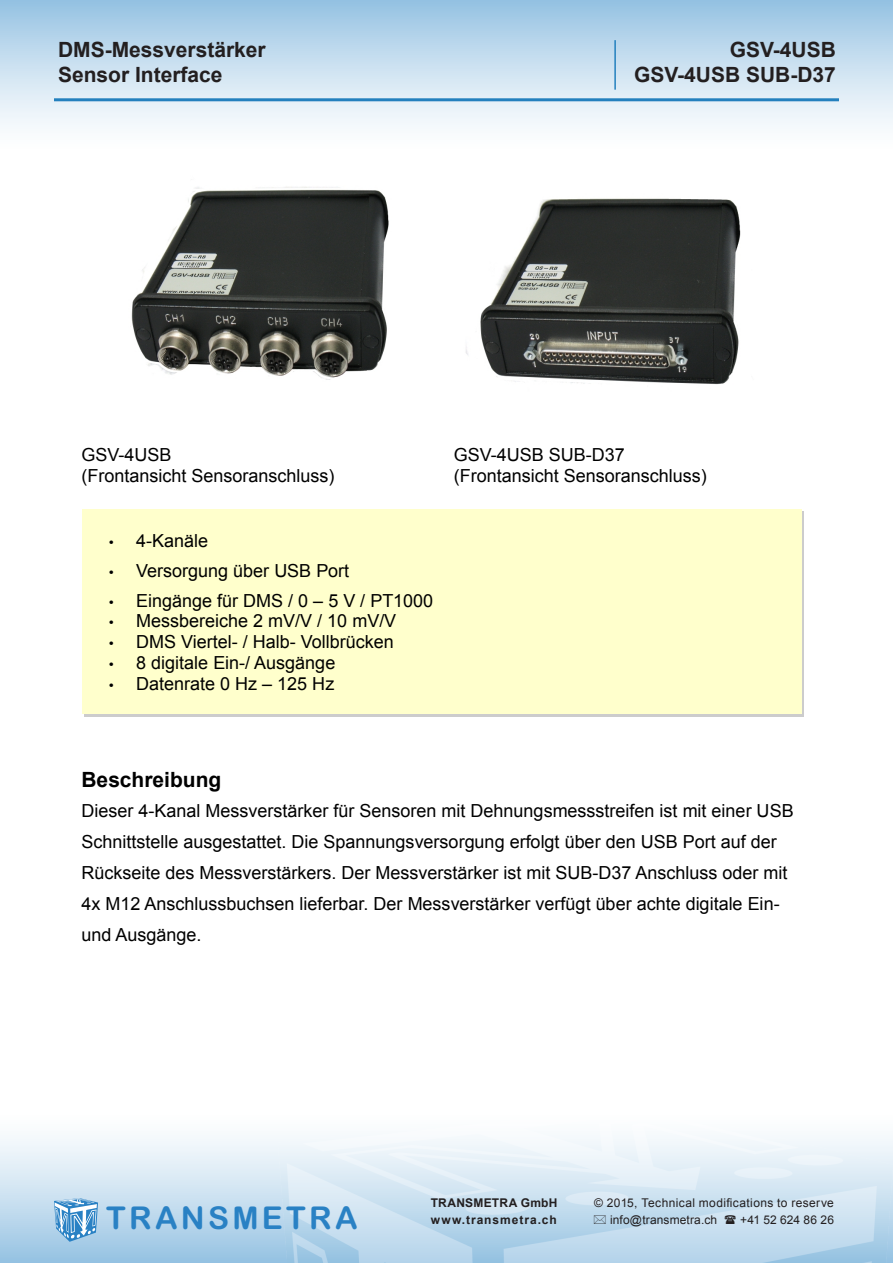
<style>
.page{position:relative;width:893px;height:1263px;background:#fff}
.page>*{position:absolute;margin:0;border:0;box-sizing:border-box;transform-origin:0 0}
.t1{font:31.5px "Arial Rounded MT Bold";letter-spacing:.105em;color:#2981c4}
.t2{font:700 21px "Arial";color:#231f20}
.t3{font:700 21px "Arial";color:#000}
.t4{font:18px/31px "Arial";color:#000}
.t5{font:12px "Arial";letter-spacing:.025em;color:#231f20}
.t6{font:700 12px "Arial";letter-spacing:.065em;color:#231f20}
.t7{font:700 12px "Arial";letter-spacing:.02em;color:#231f20}
.t8{font:12px "Arial";letter-spacing:.005em;color:#231f20}
</style>
<div class="page">
<div style="left:0;top:1093px;width:893px;height:170px;background:linear-gradient(to bottom,#fff,#9dc6e4)"></div>
<img style="left:278px;top:1103px;width:615px;height:160px">
<div style="left:0;top:0;width:893px;height:170px;background:linear-gradient(to bottom,#9cc6e4,#fff)"></div>
<svg style="left:54px;top:1198px;width:44px;height:44px;background:#85b7dd"></svg>
<hr style="left:54px;top:98px;width:785px;height:3px;background:#2380be">
<hr style="left:614px;top:40px;width:2px;height:50px;background:#2380be">
<hr style="left:84px;top:714px;width:719px;height:2px;background:#ccc">
<hr style="left:801px;top:512px;width:2px;height:202px;background:#ccc">
<div style="left:82px;top:510px;width:719px;height:204px;background:#ffc"></div>
<img style="left:95px;top:152px;width:338px;height:228px">
<img style="left:443px;top:159px;width:346px;height:226px">
<svg style="left:594px;top:1215px;width:12px;height:9px"></svg>
<svg style="left:725px;top:1215px;width:11px;height:9px"></svg>
<p class="t2" style="left:58px;top:35px;width:209px">DMS-Messverstärker</p>
<p class="t2" style="left:58px;top:60px;width:166px">Sensor Interface</p>
<p class="t2" style="left:730px;top:35px;width:108px">GSV-4USB</p>
<p class="t2" style="left:634px;top:60px;width:203px">GSV-4USB SUB-D37</p>
<p class="t4" style="left:81px;top:441px;width:92px">GSV-4USB</p>
<p class="t4" style="left:454px;top:441px;width:173px">GSV-4USB SUB-D37</p>
<p class="t4" style="left:81px;top:462px;width:254px">(Frontansicht Sensoranschluss)</p>
<p class="t4" style="left:454px;top:462px;width:255px">(Frontansicht Sensoranschluss)</p>
<p class="t4" style="left:109px;top:527px;width:100px">• 4-Kanäle</p>
<p class="t4" style="left:109px;top:557px;width:241px">• Versorgung über USB Port</p>
<p class="t4" style="left:109px;top:586px;width:326px">• Eingänge für DMS / 0 – 5 V / PT1000</p>
<p class="t4" style="left:109px;top:607px;width:289px">• Messbereiche 2 mV/V / 10 mV/V</p>
<p class="t4" style="left:109px;top:628px;width:286px">• DMS Viertel- / Halb- Vollbrücken</p>
<p class="t4" style="left:109px;top:649px;width:228px">• 8 digitale Ein-/ Ausgänge</p>
<p class="t4" style="left:109px;top:669px;width:227px">• Datenrate 0 Hz – 125 Hz</p>
<p class="t3" style="left:81px;top:772px;width:141px">Beschreibung</p>
<p class="t4" style="left:81px;top:797px;width:714px">Dieser 4-Kanal Messverstärker für Sensoren mit Dehnungsmessstreifen ist mit einer USB Schnittstelle ausgestattet. Die Spannungsversorgung erfolgt über den USB Port auf der Rückseite des Messverstärkers. Der Messverstärker ist mit SUB-D37 Anschluss oder mit 4x M12 Anschlussbuchsen lieferbar. Der Messverstärker verfügt über achte digitale Ein&shy;und Ausgänge.</p>
<p class="t1" style="left:106px;top:1199px;width:253px">TRANSMETRA</p>
<p class="t7" style="left:431px;top:1195px;width:128px">TRANSMETRA GmbH</p>
<p class="t5" style="left:594px;top:1195px;width:241px">© 2015, Technical modifications to reserve</p>
<p class="t6" style="left:431px;top:1212px;width:127px">www.transmetra.ch</p>
<p class="t5" style="left:610px;top:1212px;width:109px">info@transmetra.ch</p>
<p class="t8" style="left:740px;top:1212px;width:95px">+41 52 624 86 26</p>
</div>
